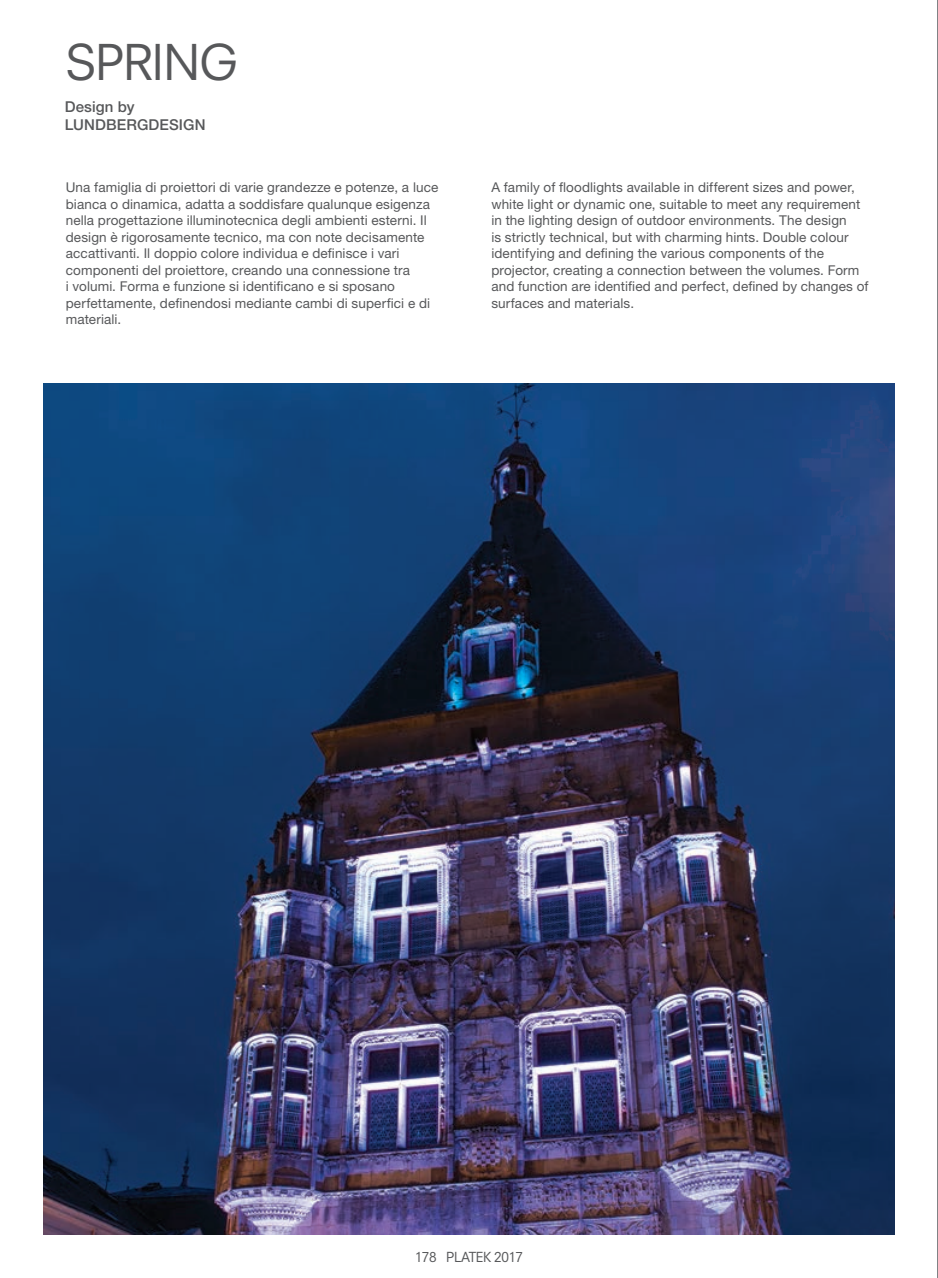
<style>
.page{position:relative;width:938px;height:1278px;background:#fff}
.page>*{position:absolute;margin:0;border:0;box-sizing:border-box;transform-origin:0 0}
.t1{font:48px "Neuzeit SLT Std";letter-spacing:-.03em;color:#57585a}
.t2{font:500 15px/18px "Helvetica Neue LT Std";letter-spacing:.01em;color:#57585a}
.t3{font:13.5px/16.5px "Helvetica Neue LT Std";letter-spacing:.01em;color:#57585a}
.t4{font:13.5px "Neuzeit SLT Std";letter-spacing:-.03em;color:#57585a}
</style>
<div class="page">
<hr style="left:936px;top:0;width:1px;height:1277px;background:#808285">
<img style="left:43px;top:384px;width:851px;height:850px">
<h1 class="t1" style="left:65px;top:33px;width:176px">SPRING</h1>
<p class="t2" style="left:65px;top:97px;width:142px">Design by<br>LUNDBERGDESIGN</p>
<p class="t3" style="left:66px;top:179px;width:374px">Una famiglia di proiettori di varie grandezze e potenze, a luce bianca o dinamica, adatta a soddisfare qualunque esigenza nella progettazione illuminotecnica degli ambienti esterni. Il design è rigorosamente tecnico, ma con note decisamente accattivanti. Il doppio colore individua e definisce i vari componenti del proiettore, creando una connessione tra<br>i volumi. Forma e funzione si identificano e si sposano perfettamente, definendosi mediante cambi di superfici e di materiali.</p>
<p class="t3" style="left:491px;top:179px;width:378px">A family of floodlights available in different sizes and power, white light or dynamic one, suitable to meet any requirement in the lighting design of outdoor environments. The design<br>is strictly technical, but with charming hints. Double colour identifying and defining the various components of the projector, creating a connection between the volumes. Form and function are identified and perfect, defined by changes of surfaces and materials.</p>
<p class="t4" style="left:415px;top:1248px;width:110px">178 PLATEK 2017</p>
</div>
